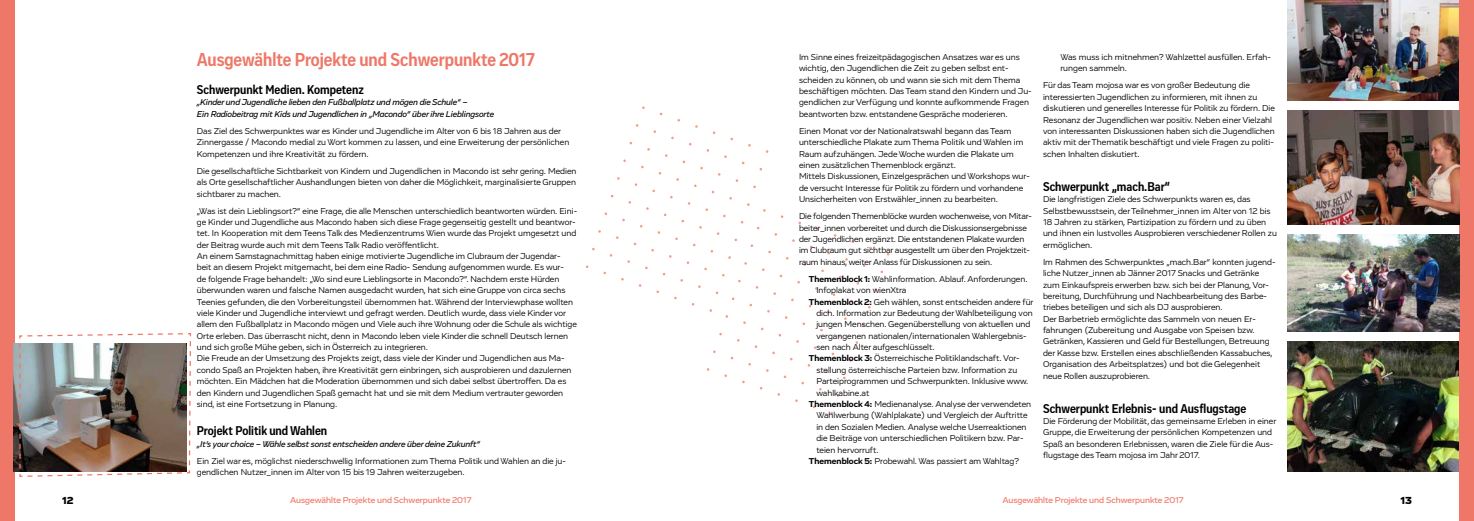
<style>
.page{position:relative;width:1474px;height:521px;background:#fff}
.page>*{position:absolute;margin:0;border:0;box-sizing:border-box;transform-origin:0 0}
.t1{font:700 19.25px "Vito Condensed";color:#ee7767}
.t2{font:700 13.12px "Vito Condensed";color:#000}
.t3{font:900 10.5px "Vito";color:#000}
.t4{font:8.75px/11.4px "Vito";color:#000}
.t5{font:italic 500 8.75px/11.4px "Vito";letter-spacing:-.01em;color:#000}
.t6{font:500 8.75px "Vito";color:#ee7767}
.s1{font-weight:700}
</style>
<div class="page">
<div style="left:1458px;top:0;width:15px;height:521px;background:#ee7767"></div>
<div style="left:0;top:0;width:15px;height:521px;background:#ee7767"></div>
<img style="left:14px;top:344px;width:5px;height:127px">
<img style="left:1287px;top:110px;width:171px;height:115px">
<img style="left:1287px;top:0;width:171px;height:100px">
<img style="left:1287px;top:341px;width:171px;height:130px">
<img style="left:1287px;top:235px;width:172px;height:96px">
<img style="left:19px;top:333px;width:172px;height:144px">
<h1 class="t1" style="left:197px;top:48px;width:339px">Ausgewählte Projekte und Schwerpunkte 2017</h1>
<h2 class="t2" style="left:197px;top:82px;width:168px">Schwerpunkt Medien. Kompetenz</h2>
<p class="t5" style="left:197px;top:97px;width:299px">„Kinder und Jugendliche lieben den Fußballplatz und mögen die Schule“ –<br>Ein Radiobeitrag mit Kids und Jugendlichen in „Macondo“ über ihre Lieblingsorte</p>
<p class="t4" style="left:197px;top:125px;width:374px">Das Ziel des Schwerpunktes war es Kinder und Jugendliche im Alter von 6 bis 18 Jahren aus der<br>Zinnergasse / Macondo medial zu Wort kommen zu lassen, und eine Erweiterung der persönlichen<br>Kompetenzen und ihre Kreativität zu fördern.</p>
<p class="t4" style="left:197px;top:165px;width:381px;text-align:justify">Die gesellschaftliche Sichtbarkeit von Kindern und Jugendlichen in Macondo ist sehr gering. Medien als Orte gesellschaftlicher Aushandlungen bieten von daher die Möglichkeit, marginalisierte Gruppen sichtbarer zu machen.</p>
<p class="t4" style="left:197px;top:205px;width:382px">„Was ist dein Lieblingsort?“ eine Frage, die alle Menschen unterschiedlich beantworten würden. Eini&shy;ge Kinder und Jugendliche aus Macondo haben sich diese Frage gegenseitig gestellt und beantwor&shy;tet. In Kooperation mit dem Teens Talk des Medienzentrums Wien wurde das Projekt umgesetzt und der Beitrag wurde auch mit dem Teens Talk Radio veröffentlicht.<br>An einem Samstagnachmittag haben einige motivierte Jugendliche im Clubraum der Jugendar&shy;beit an diesem Projekt mitgemacht, bei dem eine Radio- Sendung aufgenommen wurde. Es wur-<br>de folgende Frage behandelt: „Wo sind eure Lieblingsorte in Macondo?“. Nachdem erste Hürden überwunden waren und falsche Namen ausgedacht wurden, hat sich eine Gruppe von circa sechs Teenies gefunden, die den Vorbereitungsteil übernommen hat. Während der Interviewphase wollten viele Kinder und Jugendliche interviewt und gefragt werden. Deutlich wurde, dass viele Kinder vor allem den Fußballplatz in Macondo mögen und Viele auch ihre Wohnung oder die Schule als wichtige Orte erleben. Das überrascht nicht, denn in Macondo leben viele Kinder die schnell Deutsch lernen und sich große Mühe geben, sich in Österreich zu integrieren.<br>Die Freude an der Umsetzung des Projekts zeigt, dass viele der Kinder und Jugendlichen aus Ma&shy;condo Spaß an Projekten haben, ihre Kreativität gern einbringen, sich ausprobieren und dazulernen möchten. Ein Mädchen hat die Moderation übernommen und sich dabei selbst übertroffen. Da es den Kindern und Jugendlichen Spaß gemacht hat und sie mit dem Medium vertrauter geworden sind, ist eine Fortsetzung in Planung.</p>
<h2 class="t2" style="left:197px;top:423px;width:132px">Projekt Politik und Wahlen</h2>
<p class="t5" style="left:197px;top:438px;width:284px">„It’s your choice – Wähle selbst sonst entscheiden andere über deine Zukunft“</p>
<p class="t4" style="left:197px;top:455px;width:370px">Ein Ziel war es, möglichst niederschwellig Informationen zum Thema Politik und Wahlen an die ju&shy;gendlichen Nutzer_innen im Alter von 15 bis 19 Jahren weiterzugeben.</p>
<p class="t4" style="left:799px;top:51px;width:234px">Im Sinne eines freizeitpädagogischen Ansatzes war es uns wichtig, den Jugendlichen die Zeit zu geben selbst ent&shy;scheiden zu können, ob und wann sie sich mit dem Thema beschäftigen möchten. Das Team stand den Kindern und Ju&shy;gendlichen zur Verfügung und konnte aufkommende Fragen beantworten bzw. entstandene Gespräche moderieren.</p>
<p class="t4" style="left:799px;top:125px;width:232px">Einen Monat vor der Nationalratswahl begann das Team unterschiedliche Plakate zum Thema Politik und Wahlen im Raum aufzuhängen. Jede Woche wurden die Plakate um einen zusätzlichen Themenblock ergänzt.<br>Mittels Diskussionen, Einzelgesprächen und Workshops wur&shy;de versucht Interesse für Politik zu fördern und vorhandene Unsicherheiten von Erstwähler_innen zu bearbeiten.</p>
<p class="t4" style="left:799px;top:211px;width:234px">Die folgenden Themenblöcke wurden wochenweise, von Mitar&shy;beiter_innen vorbereitet und durch die Diskussionsergebnisse der Jugendlichen ergänzt. Die entstandenen Plakate wurden im Clubraum gut sichtbar ausgestellt um über den Projektzeit&shy;raum hinaus, weiter Anlass für Diskussionen zu sein.</p>
<p class="t4" style="left:809px;top:273px;width:220px"><span class="s1">Themenblock 1:</span> Wahlinformation. Ablauf. Anforderungen.</p>
<p class="t4" style="left:816px;top:285px;width:91px">Infoplakat von wienXtra</p>
<p class="t4" style="left:809px;top:296px;width:226px"><span class="s1">Themenblock 2:</span> Geh wählen, sonst entscheiden andere für</p>
<p class="t4" style="left:816px;top:307px;width:218px">dich. Information zur Bedeutung der Wahlbeteiligung von</p>
<p class="t4" style="left:816px;top:319px;width:215px">jungen Menschen. Gegenüberstellung von aktuellen und</p>
<p class="t4" style="left:816px;top:330px;width:212px">vergangenen nationalen/internationalen Wahlergebnis-</p>
<p class="t4" style="left:816px;top:341px;width:120px">sen nach Alter aufgeschlüsselt.</p>
<p class="t4" style="left:809px;top:353px;width:212px"><span class="s1">Themenblock 3:</span> Österreichische Politiklandschaft. Vor-</p>
<p class="t4" style="left:816px;top:364px;width:202px">stellung österreichische Parteien bzw. Information zu</p>
<p class="t4" style="left:816px;top:376px;width:213px">Parteiprogrammen und Schwerpunkten. Inklusive www.</p>
<p class="t4" style="left:816px;top:387px;width:54px">wahlkabine.at</p>
<p class="t4" style="left:809px;top:398px;width:224px"><span class="s1">Themenblock 4:</span> Medienanalyse. Analyse der verwendeten</p>
<p class="t4" style="left:816px;top:410px;width:213px">Wahlwerbung (Wahlplakate) und Vergleich der Auftritte</p>
<p class="t4" style="left:816px;top:421px;width:211px">in den Sozialen Medien. Analyse welche Userreaktionen</p>
<p class="t4" style="left:816px;top:432px;width:209px">die Beiträge von unterschiedlichen Politikern bzw. Par-</p>
<p class="t4" style="left:816px;top:444px;width:64px">teien hervorruft.</p>
<p class="t4" style="left:809px;top:455px;width:212px"><span class="s1">Themenblock 5:</span> Probewahl. Was passiert am Wahltag?</p>
<p class="t4" style="left:1060px;top:51px;width:212px">Was muss ich mitnehmen? Wahlzettel ausfüllen. Erfah&shy;rungen sammeln.</p>
<p class="t4" style="left:1043px;top:80px;width:233px">Für das Team mojosa war es von großer Bedeutung die interessierten Jugendlichen zu informieren, mit ihnen zu diskutieren und generelles Interesse für Politik zu fördern. Die Resonanz der Jugendlichen war positiv. Neben einer Vielzahl von interessanten Diskussionen haben sich die Jugendlichen aktiv mit der Thematik beschäftigt und viele Fragen zu politi&shy;schen Inhalten diskutiert.</p>
<h2 class="t2" style="left:1043px;top:179px;width:129px">Schwerpunkt „mach.Bar“</h2>
<p class="t4" style="left:1043px;top:194px;width:235px">Die langfristigen Ziele des Schwerpunkts waren es, das Selbstbewusstsein, der Teilnehmer_innen im Alter von 12 bis 18 Jahren zu stärken, Partizipation zu fördern und zu üben und ihnen ein lustvolles Ausprobieren verschiedener Rollen zu ermöglichen.</p>
<p class="t4" style="left:1043px;top:256px;width:234px">Im Rahmen des Schwerpunktes „mach.Bar“ konnten jugend&shy;liche Nutzer_innen ab Jänner 2017 Snacks und Getränke zum Einkaufspreis erwerben bzw. sich bei der Planung, Vor&shy;bereitung, Durchführung und Nachbearbeitung des Barbe&shy;triebes beteiligen und sich als DJ ausprobieren.<br>Der Barbetrieb ermöglichte das Sammeln von neuen Er&shy;fahrungen (Zubereitung und Ausgabe von Speisen bzw.<br>Getränken, Kassieren und Geld für Bestellungen, Betreuung der Kasse bzw. Erstellen eines abschließenden Kassabuches, Organisation des Arbeitsplatzes) und bot die Gelegenheit neue Rollen auszuprobieren.</p>
<h2 class="t2" style="left:1043px;top:400px;width:205px">Schwerpunkt Erlebnis- und Ausflugstage</h2>
<p class="t4" style="left:1043px;top:415px;width:235px">Die Förderung der Mobilität, das gemeinsame Erleben in einer Gruppe, die Erweiterung der persönlichen Kompetenzen und Spaß an besonderen Erlebnissen, waren die Ziele für die Aus&shy;flugstage des Team mojosa im Jahr 2017.</p>
<p class="t3" style="left:62px;top:494px;width:13px">12</p>
<p class="t6" style="left:290px;top:494px;width:183px">Ausgewählte Projekte und Schwerpunkte 2017</p>
<p class="t6" style="left:1002px;top:494px;width:183px">Ausgewählte Projekte und Schwerpunkte 2017</p>
<p class="t3" style="left:1400px;top:494px;width:13px">13</p>
</div>
